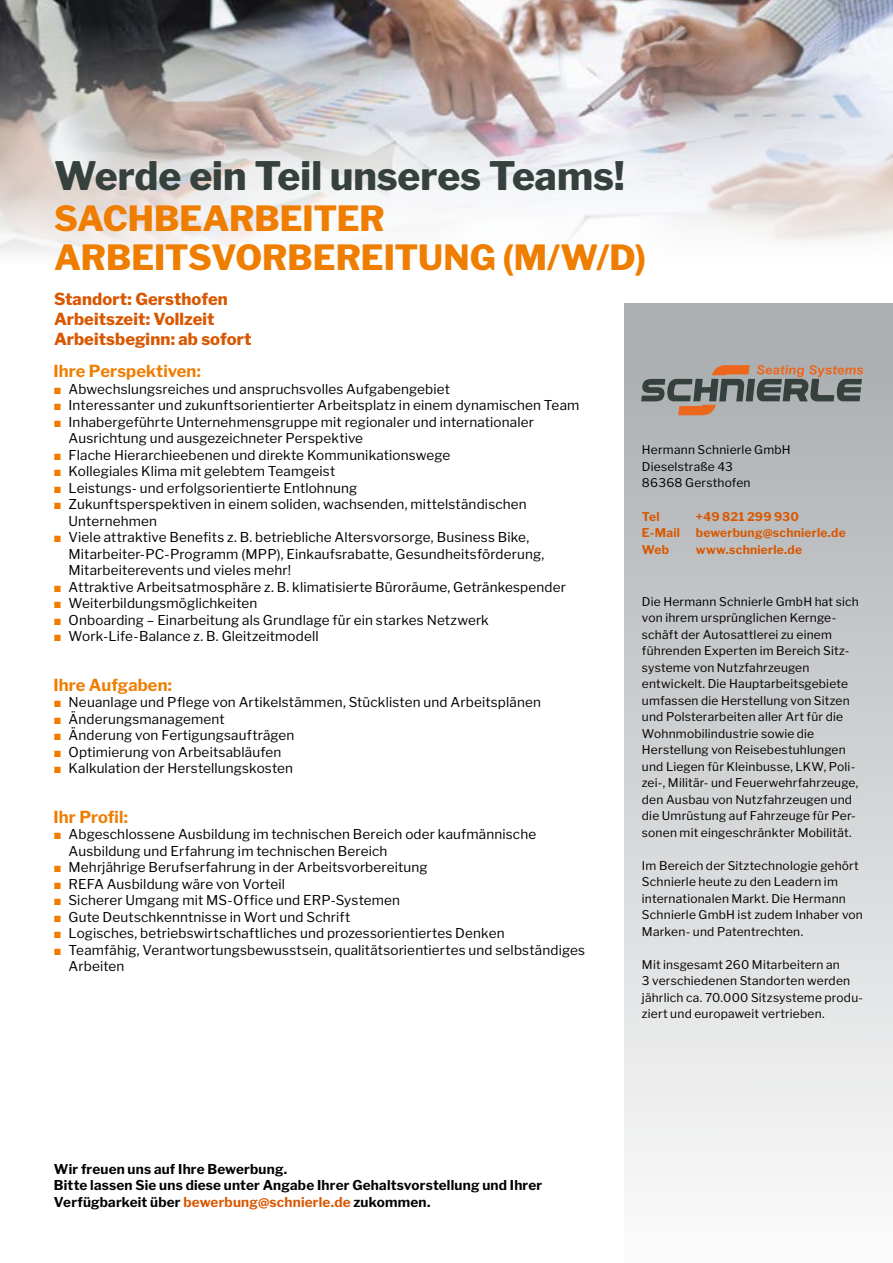
<style>
.page{position:relative;width:893px;height:1263px;background:#fff}
.page>*{position:absolute;margin:0;border:0;box-sizing:border-box;transform-origin:0 0}
.t1{font:800 39px "Libre Franklin";color:#36413d}
.t2{font:800 34.5px/39px "Libre Franklin";letter-spacing:-.005em;color:#ee7d00}
.t3{font:800 16.5px/19.8px "Libre Franklin";letter-spacing:.005em;color:#d95700}
.t4{font:700 16.5px "Libre Franklin";letter-spacing:.005em;color:#ee7d00}
.t5{font:13.5px/16.5px "Libre Franklin";letter-spacing:.01em;color:#000}
.t6{font:700 13.5px/16.5px "Libre Franklin";letter-spacing:.015em;color:#000}
.t7{font:12px/16.5px "Libre Franklin";letter-spacing:.015em;color:#000}
.t8{font:700 12px "Libre Franklin";letter-spacing:.02em;color:#d95700}
.s1{font-family:"Arial";color:#ee7d00}
.s2{color:#d95700}
</style>
<div class="page">
<img style="left:0;top:0;width:893px;height:23px">
<svg style="left:0;top:23px;width:893px;height:231px"></svg>
<div style="left:625px;top:303px;width:268px;height:960px;background:linear-gradient(to bottom,#a8abaf,#fbfcfc)"></div>
<svg style="left:641px;top:365px;width:222px;height:50px;background:#938b85"></svg>
<h1 class="t1" style="left:54px;top:145px;width:572px">Werde ein Teil unseres Teams!</h1>
<h2 class="t2" style="left:54px;top:196px;width:593px">SACHBEARBEITER<br>ARBEITSVORBEREITUNG (M/W/D)</h2>
<p class="t3" style="left:54px;top:288px;width:199px">Standort: Gersthofen<br>Arbeitszeit: Vollzeit<br>Arbeitsbeginn: ab sofort</p>
<p class="t4" style="left:54px;top:358px;width:149px">Ihre Perspektiven:</p>
<p class="t5" style="left:54px;top:379px;width:398px"><span class="s1">■</span> Abwechslungsreiches und anspruchsvolles Aufgabengebiet</p>
<p class="t5" style="left:54px;top:396px;width:527px"><span class="s1">■</span> Interessanter und zukunftsorientierter Arbeitsplatz in einem dynamischen Team</p>
<p class="t5" style="left:69px;top:412px;width:467px;text-indent:-15px"><span class="s1">■</span> Inhabergeführte Unternehmensgruppe mit regionaler und internationaler<br>Ausrichtung und ausgezeichneter Perspektive</p>
<p class="t5" style="left:54px;top:445px;width:398px"><span class="s1">■</span> Flache Hierarchieebenen und direkte Kommunikationswege</p>
<p class="t5" style="left:54px;top:462px;width:283px"><span class="s1">■</span> Kollegiales Klima mit gelebtem Teamgeist</p>
<p class="t5" style="left:54px;top:478px;width:305px"><span class="s1">■</span> Leistungs- und erfolgsorientierte Entlohnung</p>
<p class="t5" style="left:69px;top:495px;width:460px;text-indent:-15px"><span class="s1">■</span> Zukunftsperspektiven in einem soliden, wachsenden, mittelständischen<br>Unternehmen</p>
<p class="t5" style="left:69px;top:528px;width:477px;text-indent:-15px"><span class="s1">■</span> Viele attraktive Benefits z. B. betriebliche Altersvorsorge, Business Bike,<br>Mitarbeiter-PC-Programm (MPP), Einkaufsrabatte, Gesundheitsförderung,<br>Mitarbeiterevents und vieles mehr!</p>
<p class="t5" style="left:54px;top:577px;width:514px"><span class="s1">■</span> Attraktive Arbeitsatmosphäre z. B. klimatisierte Büroräume, Getränkespender</p>
<p class="t5" style="left:54px;top:594px;width:205px"><span class="s1">■</span> Weiterbildungsmöglichkeiten</p>
<p class="t5" style="left:54px;top:610px;width:437px"><span class="s1">■</span> Onboarding – Einarbeitung als Grundlage für ein starkes Netzwerk</p>
<p class="t5" style="left:54px;top:627px;width:267px"><span class="s1">■</span> Work-Life-Balance z. B. Gleitzeitmodell</p>
<p class="t4" style="left:54px;top:672px;width:120px">Ihre Aufgaben:</p>
<p class="t5" style="left:54px;top:693px;width:489px"><span class="s1">■</span> Neuanlage und Pflege von Artikelstämmen, Stücklisten und Arbeitsplänen</p>
<p class="t5" style="left:54px;top:709px;width:173px"><span class="s1">■</span> Änderungsmanagement</p>
<p class="t5" style="left:54px;top:726px;width:242px"><span class="s1">■</span> Änderung von Fertigungsaufträgen</p>
<p class="t5" style="left:54px;top:742px;width:229px"><span class="s1">■</span> Optimierung von Arbeitsabläufen</p>
<p class="t5" style="left:54px;top:759px;width:241px"><span class="s1">■</span> Kalkulation der Herstellungskosten</p>
<p class="t4" style="left:54px;top:804px;width:76px">Ihr Profil:</p>
<p class="t5" style="left:69px;top:825px;width:469px;text-indent:-15px"><span class="s1">■</span> Abgeschlossene Ausbildung im technischen Bereich oder kaufmännische<br>Ausbildung und Erfahrung im technischen Bereich</p>
<p class="t5" style="left:54px;top:858px;width:375px"><span class="s1">■</span> Mehrjährige Berufserfahrung in der Arbeitsvorbereitung</p>
<p class="t5" style="left:54px;top:874px;width:233px"><span class="s1">■</span> REFA Ausbildung wäre von Vorteil</p>
<p class="t5" style="left:54px;top:891px;width:348px"><span class="s1">■</span> Sicherer Umgang mit MS-Office und ERP-Systemen</p>
<p class="t5" style="left:54px;top:907px;width:298px"><span class="s1">■</span> Gute Deutschkenntnisse in Wort und Schrift</p>
<p class="t5" style="left:54px;top:924px;width:452px"><span class="s1">■</span> Logisches, betriebswirtschaftliches und prozessorientiertes Denken</p>
<p class="t5" style="left:69px;top:940px;width:518px;text-indent:-15px"><span class="s1">■</span> Teamfähig, Verantwortungsbewusstsein, qualitätsorientiertes und selbständiges<br>Arbeiten</p>
<p class="t7" style="left:642px;top:441px;width:150px">Hermann Schnierle GmbH<br>Dieselstraße 43<br>86368 Gersthofen</p>
<p class="t8" style="left:642px;top:507px;width:19px">Tel</p>
<p class="t8" style="left:696px;top:507px;width:105px">+49 821 299 930</p>
<p class="t8" style="left:642px;top:523px;width:40px">E-Mail</p>
<p class="t8" style="left:696px;top:523px;width:151px">bewerbung@schnierle.de</p>
<p class="t8" style="left:642px;top:540px;width:29px">Web</p>
<p class="t8" style="left:696px;top:540px;width:108px">www.schnierle.de</p>
<p class="t7" style="left:642px;top:592px;width:218px">Die Hermann Schnierle GmbH hat sich von ihrem ursprünglichen Kernge&shy;schäft der Autosattlerei zu einem führenden Experten im Bereich Sitz&shy;systeme von Nutzfahrzeugen entwickelt. Die Hauptarbeitsgebiete umfassen die Herstellung von Sitzen und Polsterarbeiten aller Art für die Wohnmobilindustrie sowie die Herstellung von Reisebestuhlungen und Liegen für Kleinbusse, LKW, Poli&shy;zei-, Militär- und Feuerwehrfahrzeuge, den Ausbau von Nutzfahrzeugen und die Umrüstung auf Fahrzeuge für Per&shy;sonen mit eingeschränkter Mobilität.</p>
<p class="t7" style="left:642px;top:856px;width:222px">Im Bereich der Sitztechnologie gehört Schnierle heute zu den Leadern im internationalen Markt. Die Hermann Schnierle GmbH ist zudem Inhaber von Marken- und Patentrechten.</p>
<p class="t7" style="left:642px;top:955px;width:223px">Mit insgesamt 260 Mitarbeitern an<br>3 verschiedenen Standorten werden jährlich ca. 70.000 Sitzsysteme produ&shy;ziert und europaweit vertrieben.</p>
<p class="t6" style="left:54px;top:1159px;width:490px">Wir freuen uns auf Ihre Bewerbung.<br>Bitte lassen Sie uns diese unter Angabe Ihrer Gehaltsvorstellung und Ihrer<br>Verfügbarkeit über <span class="s2">bewerbung@schnierle.de</span> zukommen.</p>
</div>
